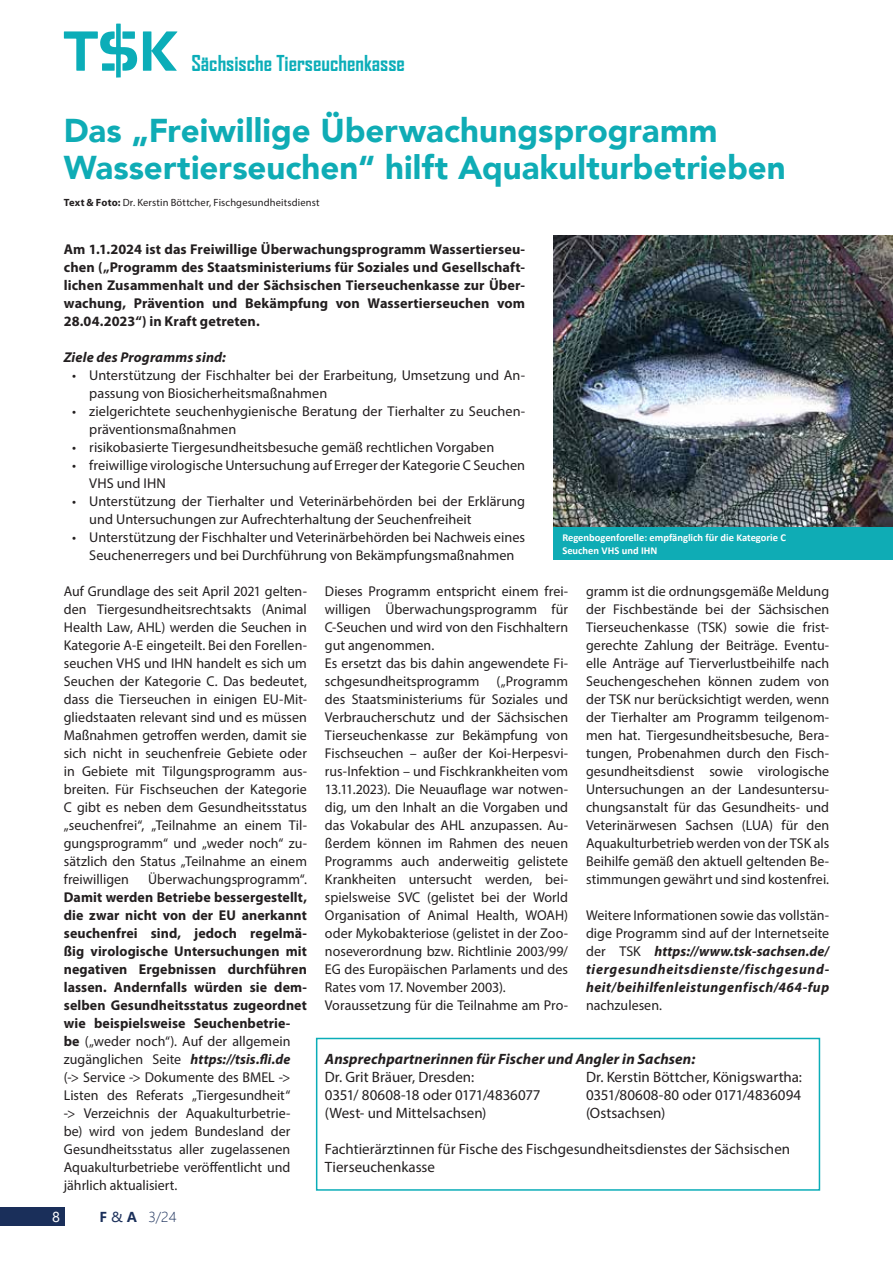
<style>
.page{position:relative;width:893px;height:1263px;background:#fff}
.page>*{position:absolute;margin:0;border:0;box-sizing:border-box;transform-origin:0 0}
.t1{font:900 33px/37.5px "Avenir LT Com";letter-spacing:.005em;color:#0facb5}
.t2{font:700 21px "Agency FB";color:#0badb8}
.t3{font:15px/18px "Myriad Pro";color:#231f20}
.t4{font:italic 700 15px "Myriad Pro";letter-spacing:.01em;color:#231f20}
.t5{font:14.25px/18px "Myriad Pro";color:#231f20}
.t6{font:700 14.25px/18px "Myriad Pro";letter-spacing:.005em;color:#231f20;text-align:justify}
.t7{font:italic 700 14.25px/18px "Myriad Pro";letter-spacing:.035em;color:#231f20;text-align:justify}
.t8{font:italic 700 14.25px "Myriad Pro";letter-spacing:.01em;color:#231f20}
.t9{font:300 13.5px "Microsoft Ya Hei";color:#1a2f5a}
.t10{font:13.5px "Microsoft Ya Hei";color:#fff}
.t11{font:700 10.5px/13.5px "Calibri";color:#fff}
.t12{font:10.5px "Myriad Pro";letter-spacing:.015em;color:#231f20}
.s1{font-weight:700}
.s2{font-weight:700;font-style:italic}
.s3{font-weight:400}
.s4{font-weight:400;font-style:normal}
</style>
<div class="page">
<div style="left:0;top:1208px;width:64px;height:18px;background:#1a2f5a"></div>
<svg style="left:143px;top:31px;width:35px;height:40px"></svg>
<svg style="left:64px;top:24px;width:73px;height:54px"></svg>
<svg style="left:315px;top:1037px;width:506px;height:154px"></svg>
<img style="left:554px;top:236px;width:339px;height:291px">
<div style="left:554px;top:527px;width:339px;height:33px;background:#0facb5"></div>
<h2 class="t2" style="left:191px;top:50px;width:215px">Sächsische Tierseuchenkasse</h2>
<h1 class="t1" style="left:64px;top:112px;width:723px">Das „Freiwillige Überwachungsprogramm<br>Wassertierseuchen“ hilft Aquakulturbetrieben</h1>
<p class="t12" style="left:64px;top:196px;width:257px"><span class="s1">Text &amp; Foto:</span> Dr. Kerstin Böttcher, Fischgesundheitsdienst</p>
<p class="t6" style="left:64px;top:239px;width:463px">Am 1.1.2024 ist das Freiwillige Überwachungsprogramm Wassertierseu&shy;chen („Programm des Staatsministeriums für Soziales und Gesellschaft&shy;lichen Zusammenhalt und der Sächsischen Tierseuchenkasse zur Über&shy;wachung, Prävention und Bekämpfung von Wassertierseuchen vom 28.04.2023“) in Kraft getreten.</p>
<p class="t8" style="left:64px;top:347px;width:164px">Ziele des Programms sind:</p>
<p class="t5" style="left:89px;top:366px;width:437px;text-indent:-17px">• Unterstützung der Fischhalter bei der Erarbeitung, Umsetzung und An&shy;passung von Biosicherheitsmaßnahmen</p>
<p class="t5" style="left:89px;top:402px;width:437px;text-indent:-17px">• zielgerichtete seuchenhygienische Beratung der Tierhalter zu Seuchen&shy;präventionsmaßnahmen</p>
<p class="t5" style="left:72px;top:438px;width:424px">• risikobasierte Tiergesundheitsbesuche gemäß rechtlichen Vorgaben</p>
<p class="t5" style="left:89px;top:456px;width:437px;text-indent:-17px">• freiwillige virologische Untersuchung auf Erreger der Kategorie C Seuchen<br>VHS und IHN</p>
<p class="t5" style="left:89px;top:492px;width:437px;text-indent:-17px">• Unterstützung der Tierhalter und Veterinärbehörden bei der Erklärung und Untersuchungen zur Aufrechterhaltung der Seuchenfreiheit</p>
<p class="t5" style="left:72px;top:528px;width:454px;text-align:center">• Unterstützung der Fischhalter und Veterinärbehörden bei Nachweis eines<br>Seuchenerregers und bei Durchführung von Bekämpfungsmaßnahmen</p>
<p class="t11" style="left:562px;top:530px;width:225px">Regenbogenforelle: empfänglich für die Kategorie C<br>Seuchen VHS und IHN</p>
<p class="t5" style="left:64px;top:582px;width:245px;text-align:justify">Auf Grundlage des seit April 2021 gelten&shy;den Tiergesundheitsrechtsakts (Animal Health Law, AHL) werden die Seuchen in Kategorie A-E eingeteilt. Bei den Forellen&shy;seuchen VHS und IHN handelt es sich um Seuchen der Kategorie C. Das bedeutet, dass die Tierseuchen in einigen EU-Mit&shy;gliedstaaten relevant sind und es müssen Maßnahmen getroffen werden, damit sie sich nicht in seuchenfreie Gebiete oder in Gebiete mit Tilgungsprogramm aus&shy;breiten. Für Fischseuchen der Kategorie C gibt es neben dem Gesundheitsstatus „seuchenfrei“, „Teilnahme an einem Til&shy;gungsprogramm“ und „weder noch“ zu&shy;sätzlich den Status „Teilnahme an einem freiwilligen</p>
<p class="t5" style="left:148px;top:870px;width:160px">Überwachungsprogramm“.</p>
<p class="t5" style="left:64px;top:888px;width:245px"><span class="s1">Damit werden Betriebe bessergestellt, die zwar nicht von der EU anerkannt seuchenfrei sind, jedoch regelmä&shy;ßig virologische Untersuchungen mit negativen Ergebnissen durchführen lassen. Andernfalls würden sie dem&shy;selben Gesundheitsstatus zugeordnet wie beispielsweise Seuchenbetrie&shy;be</span> („weder noch“). Auf der allgemein zugänglichen Seite <span class="s2">https://tsis.fli.de </span>(-&gt; Service -&gt; Dokumente des BMEL -&gt; Listen des Referats „Tiergesundheit“<br>-&gt; Verzeichnis der Aquakulturbetrie&shy;be) wird von jedem Bundesland der Gesundheitsstatus aller zugelassenen Aquakulturbetriebe veröffentlicht und jährlich aktualisiert.</p>
<p class="t10" style="left:52px;top:1208px;width:9px">8</p>
<p class="t9" style="left:100px;top:1208px;width:78px"><span class="s1">F</span> <span class="s3">&amp;</span> <span class="s1">A</span> 3/24</p>
<p class="t5" style="left:325px;top:582px;width:245px">Dieses Programm entspricht einem frei&shy;willigen Überwachungsprogramm für C-Seuchen und wird von den Fischhaltern gut angenommen.<br>Es ersetzt das bis dahin angewendete Fi&shy;schgesundheitsprogramm („Programm des Staatsministeriums für Soziales und Verbraucherschutz und der Sächsischen Tierseuchenkasse zur Bekämpfung von Fischseuchen – außer der Koi-Herpesvi&shy;rus-Infektion – und Fischkrankheiten vom 13.11.2023). Die Neuauflage war notwen&shy;dig, um den Inhalt an die Vorgaben und das Vokabular des AHL anzupassen. Au&shy;ßerdem können im Rahmen des neuen Programms auch anderweitig gelistete Krankheiten untersucht werden, bei&shy;spielsweise SVC (gelistet bei der World Organisation of Animal Health, WOAH) oder Mykobakteriose (gelistet in der Zoo&shy;noseverordnung bzw. Richtlinie 2003/99/ EG des Europäischen Parlaments und des Rates vom 17. November 2003).<br>Voraussetzung für die Teilnahme am Pro-</p>
<p class="t5" style="left:586px;top:582px;width:245px;text-align:justify">gramm ist die ordnungsgemäße Meldung der Fischbestände bei der Sächsischen Tierseuchenkasse (TSK) sowie die frist&shy;gerechte Zahlung der Beiträge. Eventu&shy;elle Anträge auf Tierverlustbeihilfe nach Seuchengeschehen können zudem von der TSK nur berücksichtigt werden, wenn der Tierhalter am Programm teilgenom&shy;men hat. Tiergesundheitsbesuche, Bera&shy;tungen, Probenahmen durch den Fisch&shy;gesundheitsdienst sowie virologische Untersuchungen an der Landesuntersu&shy;chungsanstalt für das Gesundheits- und Veterinärwesen Sachsen (LUA) für den Aquakulturbetrieb werden von der TSK als Beihilfe gemäß den aktuell geltenden Be&shy;stimmungen gewährt und sind kostenfrei.</p>
<p class="t7" style="left:586px;top:905px;width:245px"><span class="s4">Weitere Informationen sowie das vollstän&shy;dige Programm sind auf der Internetseite der TSK</span> https://www.tsk-sachsen.de/ tiergesundheitsdienste/fischgesund&shy;heit/beihilfenleistungenfisch/464-fup</p>
<p class="t5" style="left:586px;top:996px;width:77px">nachzulesen.</p>
<p class="t4" style="left:325px;top:1049px;width:372px">Ansprechpartnerinnen für Fischer und Angler in Sachsen:</p>
<p class="t3" style="left:325px;top:1067px;width:217px">Dr. Grit Bräuer, Dresden:<br>0351/ 80608-18 oder 0171/4836077 (West- und Mittelsachsen)</p>
<p class="t3" style="left:586px;top:1067px;width:217px;text-align:justify">Dr. Kerstin Böttcher, Königswartha:<br>0351/80608-80 oder 0171/4836094 (Ostsachsen)</p>
<p class="t3" style="left:325px;top:1139px;width:467px">Fachtierärztinnen für Fische des Fischgesundheitsdienstes der Sächsischen<br>Tierseuchenkasse</p>
</div>
